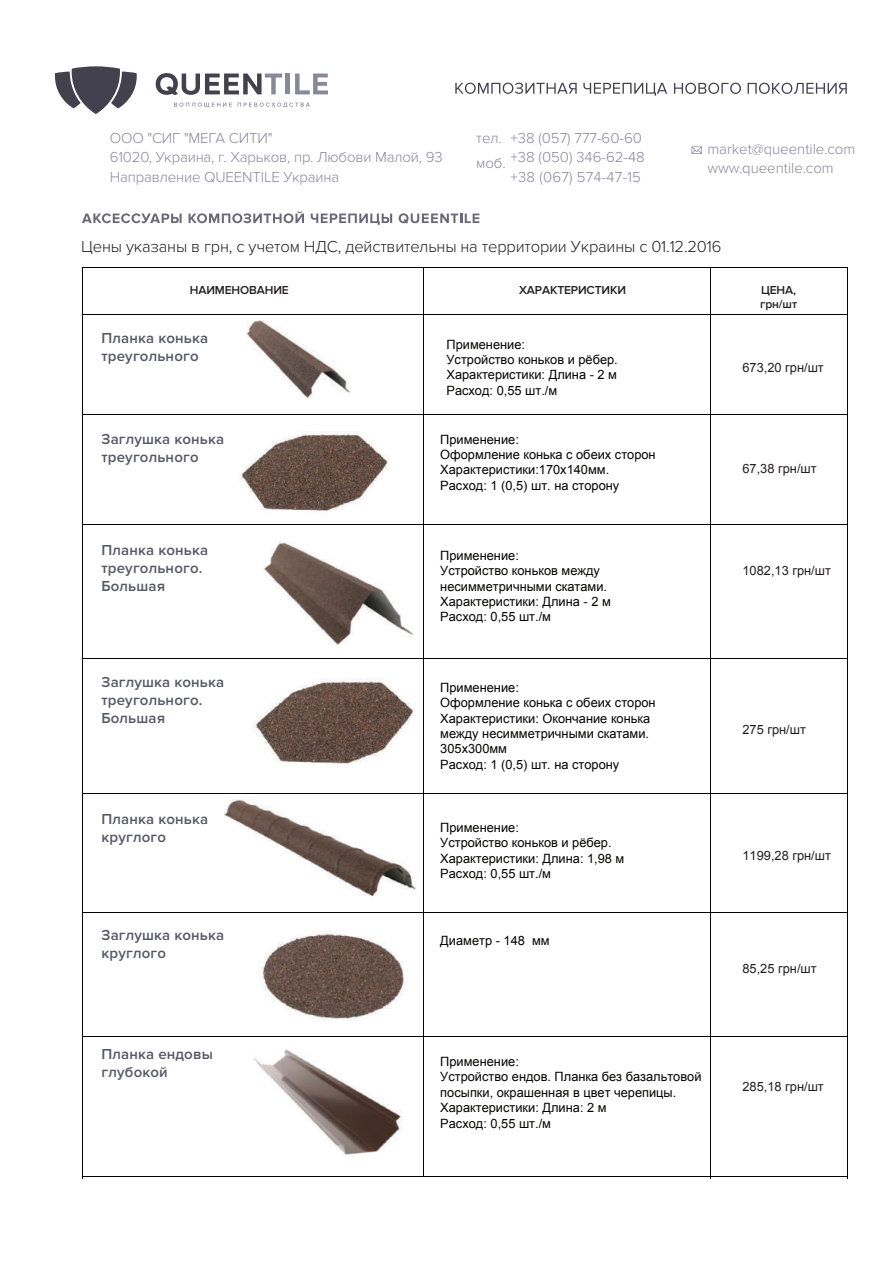
<style>
.page{position:relative;width:893px;height:1263px;background:#fff}
.page>*{position:absolute;margin:0;border:0;box-sizing:border-box;transform-origin:0 0}
.t1{font:300 16.5px "Proxima Nova";letter-spacing:-.01em;color:#231f20}
.t2{font:300 15px/19.5px "Proxima Nova";letter-spacing:-.01em;color:#89889b}
.t3{font:600 15px/18px "Proxima Nova";letter-spacing:.01em;color:#585866}
.t4{font:12.75px/15.3px "Arial";color:#050504}
.t5{font:12.75px "Arial";color:#231f20}
.t6{font:600 12px/14.4px "Proxima Nova";letter-spacing:-.01em;color:#231f20}
</style>
<div class="page">
<img style="left:247px;top:321px;width:103px;height:77px">
<svg style="left:174px;top:103px;width:58px;height:4px"></svg>
<svg style="left:238px;top:103px;width:72px;height:4px"></svg>
<svg style="left:156px;top:73px;width:126px;height:22px"></svg>
<div style="left:285px;top:74px;width:5px;height:20px;background:#89889b"></div>
<svg style="left:295px;top:74px;width:33px;height:20px"></svg>
<svg style="left:55px;top:66px;width:82px;height:48px"></svg>
<hr style="left:83px;top:267px;width:340px;height:1px;background:#050504">
<hr style="left:423px;top:267px;width:287px;height:1px;background:#050504">
<hr style="left:711px;top:267px;width:136px;height:1px;background:#050504">
<hr style="left:82px;top:267px;width:1px;height:47px;background:#050504">
<hr style="left:423px;top:267px;width:1px;height:47px;background:#050504">
<hr style="left:710px;top:267px;width:1px;height:47px;background:#050504">
<hr style="left:847px;top:267px;width:1px;height:47px;background:#050504">
<hr style="left:83px;top:314px;width:340px;height:1px;background:#050504">
<hr style="left:423px;top:314px;width:287px;height:1px;background:#050504">
<hr style="left:82px;top:414px;width:765px;height:1px;background:#050504">
<hr style="left:82px;top:524px;width:765px;height:1px;background:#050504">
<hr style="left:82px;top:658px;width:765px;height:1px;background:#050504">
<hr style="left:82px;top:794px;width:765px;height:1px;background:#050504">
<hr style="left:82px;top:912px;width:765px;height:1px;background:#050504">
<hr style="left:82px;top:1037px;width:765px;height:1px;background:#050504">
<hr style="left:711px;top:314px;width:136px;height:1px;background:#050504">
<hr style="left:82px;top:315px;width:1px;height:166px;background:#050504">
<hr style="left:423px;top:315px;width:1px;height:166px;background:#050504">
<hr style="left:710px;top:315px;width:1px;height:166px;background:#050504">
<hr style="left:847px;top:315px;width:1px;height:166px;background:#050504">
<hr style="left:82px;top:481px;width:1px;height:148px;background:#050504">
<hr style="left:423px;top:481px;width:1px;height:148px;background:#050504">
<hr style="left:710px;top:481px;width:1px;height:148px;background:#050504">
<hr style="left:847px;top:481px;width:1px;height:148px;background:#050504">
<hr style="left:82px;top:629px;width:1px;height:177px;background:#050504">
<hr style="left:423px;top:629px;width:1px;height:177px;background:#050504">
<hr style="left:710px;top:629px;width:1px;height:177px;background:#050504">
<hr style="left:847px;top:629px;width:1px;height:177px;background:#050504">
<hr style="left:82px;top:807px;width:1px;height:372px;background:#050504">
<hr style="left:83px;top:1176px;width:764px;height:1px;background:#050504">
<hr style="left:423px;top:807px;width:1px;height:368px;background:#050504">
<hr style="left:710px;top:807px;width:1px;height:371px;background:#050504">
<hr style="left:847px;top:807px;width:1px;height:371px;background:#050504">
<svg style="left:455px;top:83px;width:122px;height:11px"></svg>
<svg style="left:583px;top:83px;width:84px;height:13px"></svg>
<svg style="left:674px;top:83px;width:67px;height:11px"></svg>
<svg style="left:748px;top:83px;width:99px;height:11px"></svg>
<svg style="left:82px;top:213px;width:100px;height:10px"></svg>
<svg style="left:189px;top:211px;width:115px;height:12px"></svg>
<svg style="left:311px;top:214px;width:81px;height:11px"></svg>
<svg style="left:399px;top:213px;width:80px;height:11px"></svg>
<img style="left:240px;top:431px;width:149px;height:81px">
<img style="left:264px;top:541px;width:150px;height:104px">
<img style="left:253px;top:678px;width:162px;height:86px">
<img style="left:225px;top:799px;width:191px;height:98px">
<img style="left:261px;top:931px;width:144px;height:90px">
<img style="left:253px;top:1049px;width:150px;height:106px">
<svg style="left:691px;top:146px;width:11px;height:8px"></svg>
<p class="t2" style="left:110px;top:128px;width:334px">ООО "СИГ "МЕГА СИТИ"<br>61020, Украина, г. Харьков, пр. Любови Малой, 93<br>Направление QUEENTILE Украина</p>
<p class="t2" style="left:510px;top:128px;width:136px">+38 (057) 777-60-60 +38 (050) 346-62-48 +38 (067) 574-47-15</p>
<p class="t2" style="left:476px;top:125px;width:31px;line-height:25.8px">тел. моб.</p>
<p class="t2" style="left:707px;top:139px;width:149px">market@queentile.com www.queentile.com</p>
<p class="t1" style="left:81px;top:237px;width:642px">Цены указаны в грн, с учетом НДС, действительны на территории Украины с 01.12.2016</p>
<p class="t6" style="left:190px;top:283px;width:100px">НАИМЕНОВАНИЕ</p>
<p class="t6" style="left:519px;top:283px;width:108px">ХАРАКТЕРИСТИКИ</p>
<p class="t3" style="left:102px;top:330px;width:108px">Планка конька треугольного</p>
<p class="t4" style="left:446px;top:337px;width:173px">Применение:<br>Устройство коньков и рёбер.<br>Характеристики: Длина - 2 м<br>Расход: 0,55 шт./м</p>
<p class="t4" style="left:440px;top:432px;width:217px">Применение:<br>Оформление конька с обеих сторон<br>Характеристики:170х140мм.<br>Расход: 1 (0,5) шт. на сторону</p>
<p class="t3" style="left:102px;top:430px;width:124px">Заглушка конька треугольного</p>
<p class="t3" style="left:102px;top:541px;width:108px">Планка конька треугольного.<br>Большая</p>
<p class="t3" style="left:102px;top:673px;width:124px">Заглушка конька треугольного.<br>Большая</p>
<p class="t3" style="left:102px;top:810px;width:108px">Планка конька круглого</p>
<p class="t3" style="left:102px;top:926px;width:124px">Заглушка конька круглого</p>
<p class="t4" style="left:440px;top:548px;width:172px">Применение:<br>Устройство коньков между несимметричными скатами.<br>Характеристики: Длина - 2 м<br>Расход: 0,55 шт./м</p>
<p class="t4" style="left:440px;top:680px;width:217px">Применение:<br>Оформление конька с обеих сторон<br>Характеристики: Окончание конька между несимметричными скатами.<br>305х300мм<br>Расход: 1 (0,5) шт. на сторону</p>
<p class="t4" style="left:440px;top:820px;width:186px">Применение:<br>Устройство коньков и рёбер.<br>Характеристики: Длина: 1,98 м<br>Расход: 0,55 шт./м</p>
<p class="t4" style="left:440px;top:933px;width:111px">Диаметр - 148 мм</p>
<p class="t6" style="left:760px;top:283px;width:38px">ЦЕНА, грн/шт</p>
<p class="t5" style="left:742px;top:359px;width:83px">673,20 грн/шт</p>
<p class="t5" style="left:742px;top:460px;width:76px">67,38 грн/шт</p>
<p class="t5" style="left:742px;top:562px;width:90px">1082,13 грн/шт</p>
<p class="t5" style="left:742px;top:721px;width:65px">275 грн/шт</p>
<p class="t5" style="left:742px;top:847px;width:90px">1199,28 грн/шт</p>
<p class="t5" style="left:742px;top:960px;width:76px">85,25 грн/шт</p>
<p class="t3" style="left:102px;top:1045px;width:113px">Планка ендовы глубокой</p>
<p class="t4" style="left:440px;top:1054px;width:263px">Применение:<br>Устройство ендов. Планка без базальтовой посыпки, окрашенная в цвет черепицы.<br>Характеристики: Длина: 2 м<br>Расход: 0,55 шт./м</p>
<p class="t5" style="left:742px;top:1078px;width:83px">285,18 грн/шт</p>
</div>
